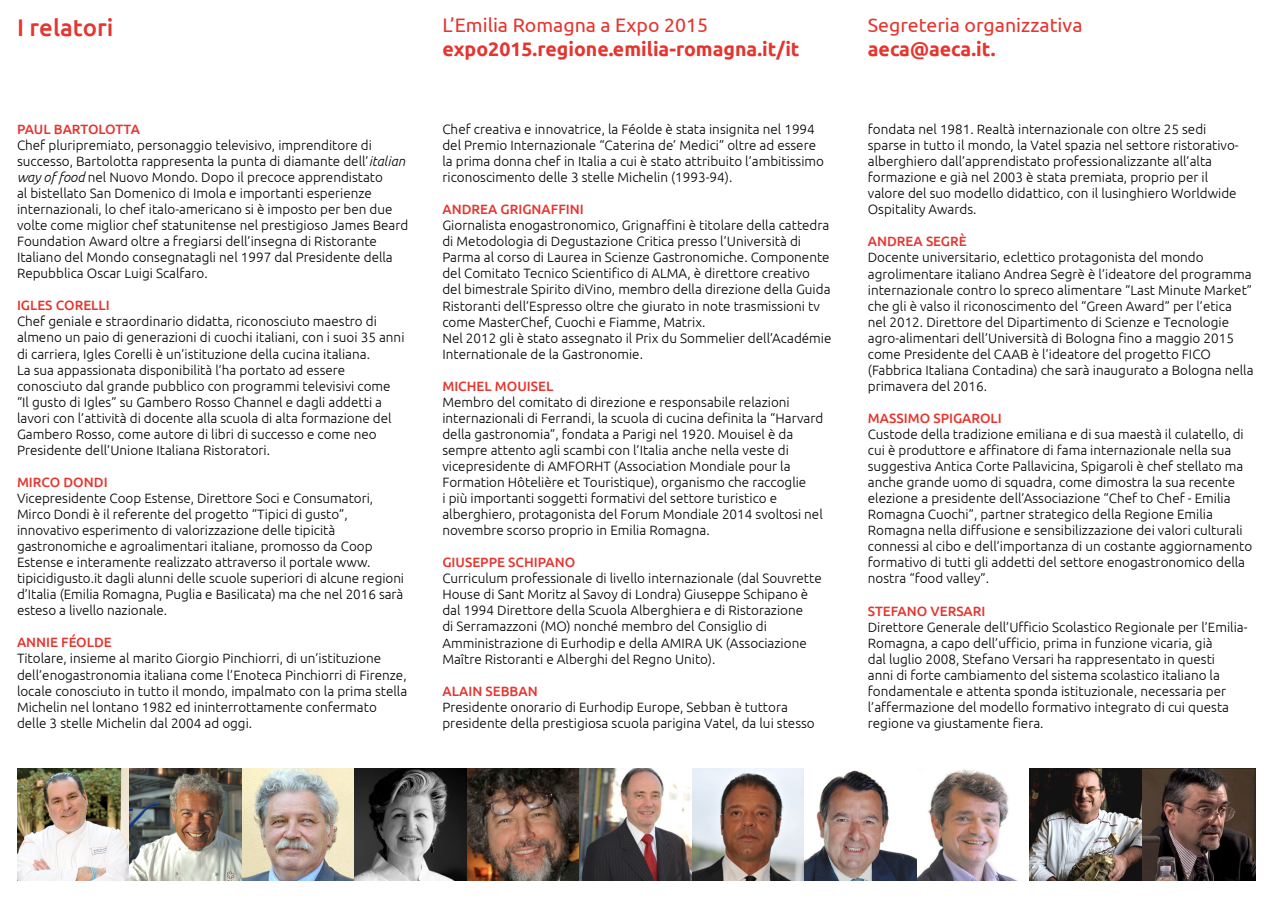
<style>
.page{position:relative;width:1272px;height:902px;background:#fff}
.page>*{position:absolute;margin:0;border:0;box-sizing:border-box;transform-origin:0 0}
.t1{font:500 24px "Ubuntu";color:#e4352f}
.t2{font:700 19.5px "Ubuntu";color:#e4352f}
.t3{font:19.5px "Ubuntu";color:#e4352f}
.t4{font:300 13.5px/16px "Ubuntu";color:#000}
.t5{font:500 13.5px "Ubuntu";color:#e4352f}
.s1{font-style:italic}
</style>
<div class="page">
<img style="left:17px;top:768px;width:1237px;height:112px">
<h1 class="t1" style="left:17px;top:12px;width:98px">I relatori</h1>
<h2 class="t3" style="left:442px;top:13px;width:267px">L’Emilia Romagna a Expo 2015</h2>
<h2 class="t2" style="left:442px;top:37px;width:359px">expo2015.regione.emilia-romagna.it/it</h2>
<p class="t5" style="left:17px;top:120px;width:124px">PAUL BARTOLOTTA</p>
<p class="t4" style="left:17px;top:137px;width:393px">Chef pluripremiato, personaggio televisivo, imprenditore di successo, Bartolotta rappresenta la punta di diamante dell’<span class="s1">italian way of food</span> nel Nuovo Mondo. Dopo il precoce apprendistato<br>al bistellato San Domenico di Imola e importanti esperienze internazionali, lo chef italo-americano si è imposto per ben due volte come miglior chef statunitense nel prestigioso James Beard Foundation Award oltre a fregiarsi dell’insegna di Ristorante Italiano del Mondo consegnatagli nel 1997 dal Presidente della Repubblica Oscar Luigi Scalfaro.</p>
<p class="t5" style="left:17px;top:297px;width:94px">IGLES CORELLI</p>
<p class="t4" style="left:17px;top:313px;width:389px">Chef geniale e straordinario didatta, riconosciuto maestro di almeno un paio di generazioni di cuochi italiani, con i suoi 35 anni di carriera, Igles Corelli è un’istituzione della cucina italiana.<br>La sua appassionata disponibilità l’ha portato ad essere conosciuto dal grande pubblico con programmi televisivi come “Il gusto di Igles” su Gambero Rosso Channel e dagli addetti a lavori con l’attività di docente alla scuola di alta formazione del Gambero Rosso, come autore di libri di successo e come neo Presidente dell’Unione Italiana Ristoratori.</p>
<p class="t5" style="left:17px;top:473px;width:92px">MIRCO DONDI</p>
<p class="t4" style="left:17px;top:489px;width:388px">Vicepresidente Coop Estense, Direttore Soci e Consumatori, Mirco Dondi è il referente del progetto “Tipici di gusto”, innovativo esperimento di valorizzazione delle tipicità gastronomiche e agroalimentari italiane, promosso da Coop Estense e interamente realizzato attraverso il portale www. tipicidigusto.it dagli alunni delle scuole superiori di alcune regioni d’Italia (Emilia Romagna, Puglia e Basilicata) ma che nel 2016 sarà esteso a livello nazionale.</p>
<p class="t5" style="left:17px;top:634px;width:96px">ANNIE FÉOLDE</p>
<p class="t4" style="left:17px;top:650px;width:392px">Titolare, insieme al marito Giorgio Pinchiorri, di un’istituzione dell’enogastronomia italiana come l’Enoteca Pinchiorri di Firenze, locale conosciuto in tutto il mondo, impalmato con la prima stella Michelin nel lontano 1982 ed ininterrottamente confermato delle 3 stelle Michelin dal 2004 ad oggi.</p>
<p class="t4" style="left:442px;top:121px;width:383px">Chef creativa e innovatrice, la Féolde è stata insignita nel 1994 del Premio Internazionale “Caterina de’ Medici” oltre ad essere la prima donna chef in Italia a cui è stato attribuito l’ambitissimo riconoscimento delle 3 stelle Michelin (1993-94).</p>
<p class="t5" style="left:442px;top:201px;width:143px">ANDREA GRIGNAFFINI</p>
<p class="t4" style="left:442px;top:217px;width:390px">Giornalista enogastronomico, Grignaffini è titolare della cattedra di Metodologia di Degustazione Critica presso l’Università di Parma al corso di Laurea in Scienze Gastronomiche. Componente del Comitato Tecnico Scientifico di ALMA, è direttore creativo del bimestrale Spirito diVino, membro della direzione della Guida Ristoranti dell’Espresso oltre che giurato in note trasmissioni tv come MasterChef, Cuochi e Fiamme, Matrix.<br>Nel 2012 gli è stato assegnato il Prix du Sommelier dell’Académie Internationale de la Gastronomie.</p>
<p class="t5" style="left:442px;top:377px;width:112px">MICHEL MOUISEL</p>
<p class="t4" style="left:442px;top:393px;width:382px">Membro del comitato di direzione e responsabile relazioni internazionali di Ferrandi, la scuola di cucina definita la “Harvard della gastronomia”, fondata a Parigi nel 1920. Mouisel è da sempre attento agli scambi con l’Italia anche nella veste di vicepresidente di AMFORHT (Association Mondiale pour la Formation Hôtelière et Touristique), organismo che raccoglie<br>i più importanti soggetti formativi del settore turistico e alberghiero, protagonista del Forum Mondiale 2014 svoltosi nel novembre scorso proprio in Emilia Romagna.</p>
<p class="t5" style="left:442px;top:554px;width:134px">GIUSEPPE SCHIPANO</p>
<p class="t4" style="left:442px;top:570px;width:381px">Curriculum professionale di livello internazionale (dal Souvrette House di Sant Moritz al Savoy di Londra) Giuseppe Schipano è dal 1994 Direttore della Scuola Alberghiera e di Ristorazione<br>di Serramazzoni (MO) nonché membro del Consiglio di Amministrazione di Eurhodip e della AMIRA UK (Associazione Maître Ristoranti e Alberghi del Regno Unito).</p>
<p class="t5" style="left:442px;top:682px;width:97px">ALAIN SEBBAN</p>
<p class="t4" style="left:442px;top:698px;width:374px">Presidente onorario di Eurhodip Europe, Sebban è tuttora presidente della prestigiosa scuola parigina Vatel, da lui stesso</p>
<h2 class="t3" style="left:867px;top:13px;width:216px">Segreteria organizzativa</h2>
<h2 class="t2" style="left:867px;top:37px;width:129px">aeca@aeca.it.</h2>
<p class="t4" style="left:867px;top:121px;width:372px">fondata nel 1981. Realtà internazionale con oltre 25 sedi sparse in tutto il mondo, la Vatel spazia nel settore ristorativo&shy;alberghiero dall’apprendistato professionalizzante all’alta formazione e già nel 2003 è stata premiata, proprio per il valore del suo modello didattico, con il lusinghiero Worldwide Ospitality Awards.</p>
<p class="t5" style="left:867px;top:233px;width:100px">ANDREA SEGRÈ</p>
<p class="t4" style="left:867px;top:249px;width:387px">Docente universitario, eclettico protagonista del mondo agrolimentare italiano Andrea Segrè è l’ideatore del programma internazionale contro lo spreco alimentare “Last Minute Market” che gli è valso il riconoscimento del “Green Award” per l’etica nel 2012. Direttore del Dipartimento di Scienze e Tecnologie agro-alimentari dell’Università di Bologna fino a maggio 2015 come Presidente del CAAB è l’ideatore del progetto FICO (Fabbrica Italiana Contadina) che sarà inaugurato a Bologna nella primavera del 2016.</p>
<p class="t5" style="left:867px;top:409px;width:135px">MASSIMO SPIGAROLI</p>
<p class="t4" style="left:867px;top:426px;width:386px">Custode della tradizione emiliana e di sua maestà il culatello, di cui è produttore e affinatore di fama internazionale nella sua suggestiva Antica Corte Pallavicina, Spigaroli è chef stellato ma anche grande uomo di squadra, come dimostra la sua recente elezione a presidente dell’Associazione “Chef to Chef - Emilia Romagna Cuochi”, partner strategico della Regione Emilia Romagna nella diffusione e sensibilizzazione dei valori culturali connessi al cibo e dell’importanza di un costante aggiornamento formativo di tutti gli addetti del settore enogastronomico della nostra “food valley”.</p>
<p class="t5" style="left:867px;top:602px;width:119px">STEFANO VERSARI</p>
<p class="t4" style="left:867px;top:618px;width:381px">Direttore Generale dell’Ufficio Scolastico Regionale per l’Emilia-Romagna, a capo dell’ufficio, prima in funzione vicaria, già<br>dal luglio 2008, Stefano Versari ha rappresentato in questi<br>anni di forte cambiamento del sistema scolastico italiano la fondamentale e attenta sponda istituzionale, necessaria per l’affermazione del modello formativo integrato di cui questa regione va giustamente fiera.</p>
</div>
